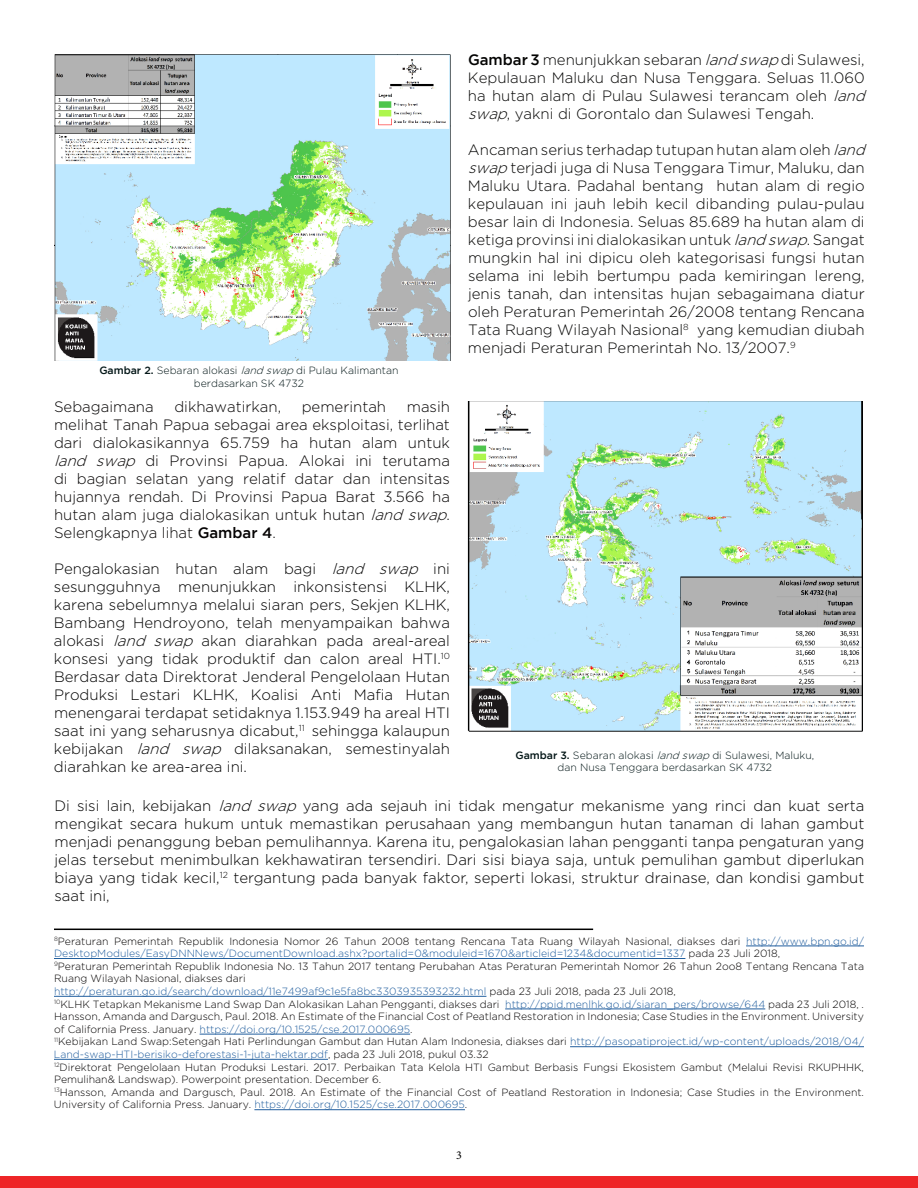
<style>
.page{position:relative;width:918px;height:1188px;background:#fff}
.page>*{position:absolute;margin:0;border:0;box-sizing:border-box;transform-origin:0 0}
.t1{font:300 15px/18px "Gotham";color:#040403}
.t2{font:300 15px/18px "Gotham";color:#000101;text-align:justify}
.t3{font:300 15px/18px "Gotham";color:#000;text-align:justify}
.t4{font:300 15px/18px "Gotham";color:#050303;text-align:justify}
.t5{font:12px "Minion Pro";color:#000}
.t6{font:300 10.5px/12.6px "Gotham";color:#050303}
.t7{font:300 10.5px/12.6px "Gotham";color:#041718;text-align:center}
.s1{font-weight:500}
.s2{font-style:italic}
.s3{color:#215e9e}
</style>
<div class="page">
<div style="left:0;top:1177px;width:918px;height:11px;background:#ee2527"></div>
<img style="left:467px;top:402px;width:396px;height:330px">
<img style="left:54px;top:54px;width:397px;height:307px">
<hr style="left:746px;top:946px;width:118px;height:1px;background:#215e9e">
<hr style="left:54px;top:958px;width:631px;height:1px;background:#215e9e">
<hr style="left:54px;top:996px;width:432px;height:1px;background:#215e9e">
<hr style="left:505px;top:1009px;width:260px;height:1px;background:#215e9e">
<hr style="left:200px;top:1034px;width:210px;height:1px;background:#215e9e">
<hr style="left:570px;top:1046px;width:294px;height:1px;background:#215e9e">
<hr style="left:54px;top:1059px;width:274px;height:1px;background:#215e9e">
<hr style="left:254px;top:1109px;width:211px;height:1px;background:#215e9e">
<hr style="left:54px;top:929px;width:539px;height:1px;background:#000">
<p class="t7" style="left:99px;top:364px;width:301px"><span class="s1">Gambar 2.</span> Sebaran alokasi <span class="s2">land swap</span> di Pulau Kalimantan berdasarkan SK 4732</p>
<h1 class="t4" style="left:54px;top:398px;width:101px">Sebagaimana</h1>
<h1 class="t4" style="left:174px;top:398px;width:108px">dikhawatirkan,</h1>
<h1 class="t4" style="left:302px;top:398px;width:86px">pemerintah</h1>
<p class="t4" style="left:54px;top:398px;width:399px;text-indent:353px">masih melihat Tanah Papua sebagai area eksploitasi, terlihat dari dialokasikannya 65.759 ha hutan alam untuk <span class="s2">land swap</span> di Provinsi Papua. Alokai ini terutama di bagian selatan yang relatif datar dan intensitas hujannya rendah. Di Provinsi Papua Barat 3.566 ha hutan alam juga dialokasikan untuk hutan <span class="s2">land swap</span>.<br>Selengkapnya lihat <span class="s1">Gambar 4</span>.</p>
<p class="t2" style="left:54px;top:560px;width:398px">Pengalokasian hutan alam bagi <span class="s2">land swap</span> ini sesungguhnya menunjukkan inkonsistensi KLHK, karena sebelumnya melalui siaran pers, Sekjen KLHK, Bambang Hendroyono, telah menyampaikan bahwa alokasi <span class="s2">land swap</span> akan diarahkan pada areal-areal konsesi yang tidak produktif dan calon areal HTI.<sup>10<br></sup>Berdasar data Direktorat Jenderal Pengelolaan Hutan Produksi Lestari KLHK, Koalisi Anti Mafia Hutan menengarai terdapat setidaknya 1.153.949 ha areal HTI saat ini yang seharusnya dicabut,<sup>11</sup> sehingga kalaupun kebijakan <span class="s2">land swap</span> dilaksanakan, semestinyalah diarahkan ke area-area ini.</p>
<h1 class="t1" style="left:468px;top:51px;width:403px"><span class="s1">Gambar 3</span> menunjukkan sebaran <span class="s2">land swap</span> di Sulawesi, Kepulauan Maluku dan Nusa Tenggara. Seluas 11.060 ha hutan alam di Pulau Sulawesi terancam oleh <span class="s2">land swap</span>, yakni di Gorontalo dan Sulawesi Tengah.</h1>
<p class="t1" style="left:468px;top:141px;width:403px">Ancaman serius terhadap tutupan hutan alam oleh <span class="s2">land swap</span> terjadi juga di Nusa Tenggara Timur, Maluku, dan Maluku Utara. Padahal bentang hutan alam di regio kepulauan ini jauh lebih kecil dibanding pulau-pulau besar lain di Indonesia. Seluas 85.689 ha hutan alam di ketiga provinsi ini dialokasikan untuk <span class="s2">land swap</span>. Sangat mungkin hal ini dipicu oleh kategorisasi fungsi hutan selama ini lebih bertumpu pada kemiringan lereng, jenis tanah, dan intensitas hujan sebagaimana diatur oleh Peraturan Pemerintah 26/2008 tentang Rencana Tata Ruang Wilayah Nasional<sup>8</sup> yang kemudian diubah menjadi Peraturan Pemerintah No. 13/2007.<sup>9</sup></p>
<p class="t7" style="left:515px;top:749px;width:300px"><span class="s1">Gambar 3.</span> Sebaran alokasi <span class="s2">land swap</span> di Sulawesi, Maluku, dan Nusa Tenggara berdasarkan SK 4732</p>
<p class="t3" style="left:54px;top:797px;width:812px">Di sisi lain, kebijakan <span class="s2">land swap</span> yang ada sejauh ini tidak mengatur mekanisme yang rinci dan kuat serta mengikat secara hukum untuk memastikan perusahaan yang membangun hutan tanaman di lahan gambut menjadi penanggung beban pemulihannya. Karena itu, pengalokasian lahan pengganti tanpa pengaturan yang jelas tersebut menimbulkan kekhawatiran tersendiri. Dari sisi biaya saja, untuk pemulihan gambut diperlukan biaya yang tidak kecil,<sup>12</sup> tergantung pada banyak faktor, seperti lokasi, struktur drainase, dan kondisi gambut saat ini,</p>
<p class="t6" style="left:54px;top:934px;width:812px"><sup>8</sup>Peraturan Pemerintah Republik Indonesia Nomor 26 Tahun 2008 tentang Rencana Tata Ruang Wilayah Nasional, diakses dari <span class="s3">http://www.bpn.go.id/ DesktopModules/EasyDNNNews/DocumentDownload.ashx?portalid=0&amp;moduleid=1670&amp;articleid=1234&amp;documentid=1337</span> pada 23 Juli 2018,<br><sup>9</sup>Peraturan Pemerintah Republik Indonesia No. 13 Tahun 2017 tentang Perubahan Atas Peraturan Pemerintah Nomor 26 Tahun 2oo8 Tentang Rencana Tata Ruang Wilayah Nasional, diakses dari<br><span class="s3">http://peraturan.go.id/search/download/11e7499af9c1e5fa8bc3303935393232.html</span> pada 23 Juli 2018, pada 23 Juli 2018,<br><sup>10</sup>KLHK Tetapkan Mekanisme Land Swap Dan Alokasikan Lahan Pengganti, diakses dari <span class="s3">http://ppid.menlhk.go.id/siaran_pers/browse/644</span> pada 23 Juli 2018, .<br>Hansson, Amanda and Dargusch, Paul. 2018. An Estimate of the Financial Cost of Peatland Restoration in Indonesia; Case Studies in the Environment. University of California Press. January. <span class="s3">https://doi.org/10.1525/cse.2017.000695</span>.<br><sup>11</sup>Kebijakan Land Swap:Setengah Hati Perlindungan Gambut dan Hutan Alam Indonesia, diakses dari <span class="s3">http://pasopatiproject.id/wp-content/uploads/2018/04/ Land-swap-HTI-berisiko-deforestasi-1-juta-hektar.pdf</span>, pada 23 Juli 2018, pukul 03.32<br><sup>12</sup>Direktorat Pengelolaan Hutan Produksi Lestari. 2017. Perbaikan Tata Kelola HTI Gambut Berbasis Fungsi Ekosistem Gambut (Melalui Revisi RKUPHHK, Pemulihan&amp; Landswap). Powerpoint presentation. December 6.<br><sup>13</sup>Hansson, Amanda and Dargusch, Paul. 2018. An Estimate of the Financial Cost of Peatland Restoration in Indonesia; Case Studies in the Environment.<br>University of California Press. January. <span class="s3">https://doi.org/10.1525/cse.2017.000695</span>.</p>
<p class="t5" style="left:456px;top:1147px;width:7px">3</p>
</div>
